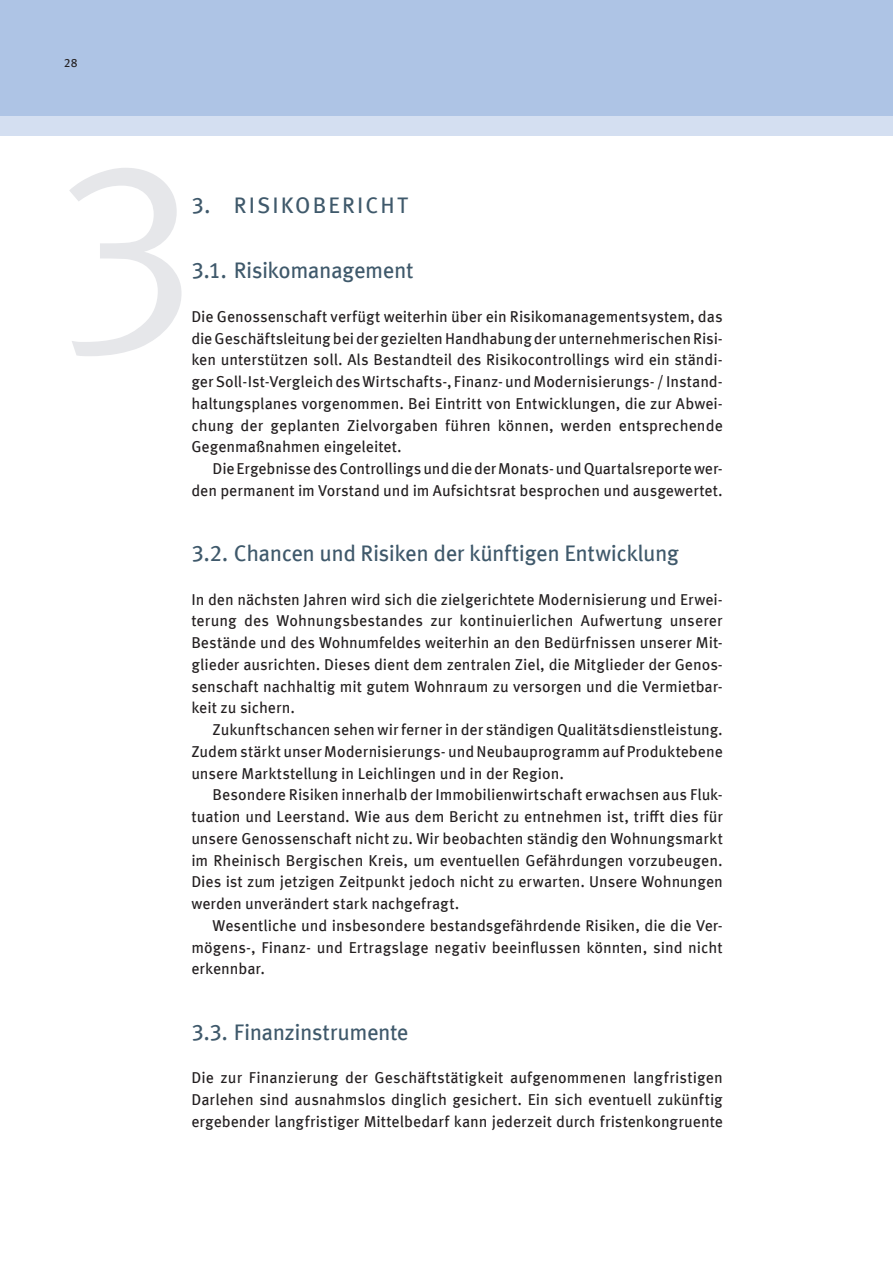
<style>
.page{position:relative;width:893px;height:1263px;background:#fff}
.page>*{position:absolute;margin:0;border:0;box-sizing:border-box;transform-origin:0 0}
.t1{font:270px "Meta Offc Norm";color:#e6e7ea}
.t2{font:22.5px "Meta Offc";letter-spacing:-.02em;color:#3f596b}
.t3{font:22.5px "Meta Offc";letter-spacing:.095em;color:#3f596b}
.t4{font:15.75px/21.8px "Meta Offc";color:#231f20;text-align:justify}
.t5{font:12px "Meta Offc";color:#231f20}
</style>
<div class="page">
<div style="left:0;top:0;width:893px;height:117px;background:#aec4e5"></div>
<div style="left:0;top:117px;width:893px;height:19px;background:#d4dff1"></div>
<p class="t5" style="left:64px;top:55px;width:15px">28</p>
<h1 class="t1" style="left:51px;top:98px;width:155px">3</h1>
<h2 class="t3" style="left:191px;top:192px;width:218px">3. RISIKOBERICHT</h2>
<h2 class="t2" style="left:191px;top:257px;width:224px">3.1. Risikomanagement</h2>
<p class="t4" style="left:191px;top:306px;width:533px">Die Genossenschaft verfügt weiterhin über ein Risikomanagementsystem, das die Geschäftsleitung bei der gezielten Handhabung der unternehmerischen Risi&shy;ken unterstützen soll. Als Bestandteil des Risikocontrollings wird ein ständi&shy;ger Soll-Ist-Vergleich des Wirtschafts-, Finanz- und Modernisierungs- / Instand&shy;haltungsplanes vorgenommen. Bei Eintritt von Entwicklungen, die zur Abwei&shy;chung der geplanten Zielvorgaben führen können, werden entsprechende Gegenmaßnahmen eingeleitet.</p>
<p class="t4" style="left:191px;top:458px;width:533px;text-align:right">Die Ergebnisse des Controllings und die der Monats- und Quartalsreporte wer&shy;den permanent im Vorstand und im Aufsichtsrat besprochen und ausgewertet.</p>
<h2 class="t2" style="left:191px;top:540px;width:489px">3.2. Chancen und Risiken der künftigen Entwicklung</h2>
<p class="t4" style="left:191px;top:589px;width:533px">In den nächsten Jahren wird sich die zielgerichtete Modernisierung und Erwei&shy;terung des Wohnungsbestandes zur kontinuierlichen Aufwertung unserer Bestände und des Wohnumfeldes weiterhin an den Bedürfnissen unserer Mit&shy;glieder ausrichten. Dieses dient dem zentralen Ziel, die Mitglieder der Genos&shy;senschaft nachhaltig mit gutem Wohnraum zu versorgen und die Vermietbar&shy;keit zu sichern.</p>
<p class="t4" style="left:191px;top:719px;width:533px;text-indent:21px">Zukunftschancen sehen wir ferner in der ständigen Qualitätsdienstleistung.<br>Zudem stärkt unser Modernisierungs- und Neubauprogramm auf Produktebene unsere Marktstellung in Leichlingen und in der Region.</p>
<p class="t4" style="left:191px;top:784px;width:533px;text-indent:21px">Besondere Risiken innerhalb der Immobilienwirtschaft erwachsen aus Fluk&shy;tuation und Leerstand. Wie aus dem Bericht zu entnehmen ist, trifft dies für unsere Genossenschaft nicht zu. Wir beobachten ständig den Wohnungsmarkt im Rheinisch Bergischen Kreis, um eventuellen Gefährdungen vorzubeugen.<br>Dies ist zum jetzigen Zeitpunkt jedoch nicht zu erwarten. Unsere Wohnungen werden unverändert stark nachgefragt.</p>
<p class="t4" style="left:191px;top:915px;width:533px;text-indent:21px">Wesentliche und insbesondere bestandsgefährdende Risiken, die die Ver&shy;mögens-, Finanz- und Ertragslage negativ beeinflussen könnten, sind nicht er kennbar.</p>
<h2 class="t2" style="left:191px;top:1019px;width:219px">3.3. Finanzinstrumente</h2>
<p class="t4" style="left:191px;top:1067px;width:533px">Die zur Finanzierung der Geschäftstätigkeit aufgenommenen langfristigen Darlehen sind ausnahmslos dinglich gesichert. Ein sich eventuell zukünftig ergebender langfristiger Mittelbedarf kann jederzeit durch fristenkongruente</p>
</div>
